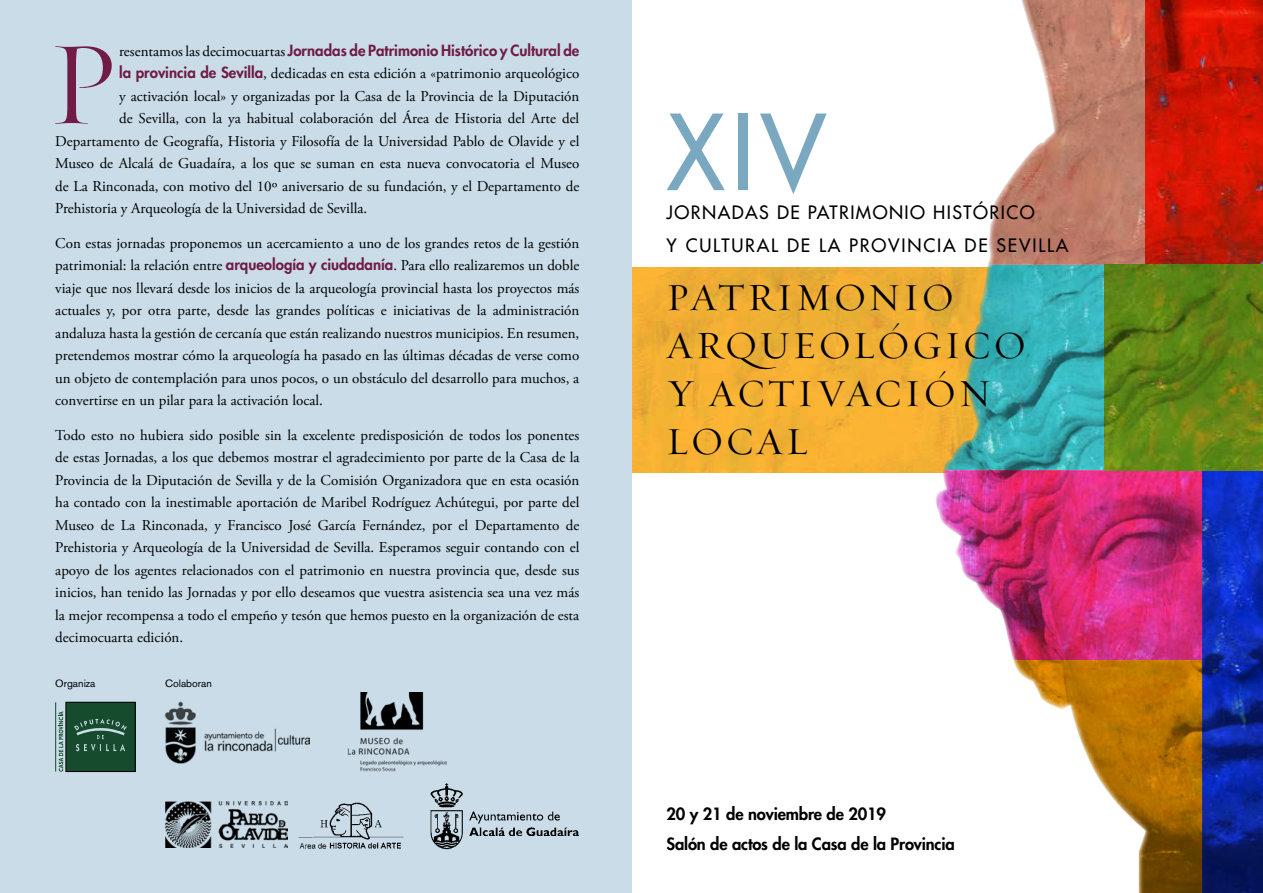
<style>
.page{position:relative;width:1263px;height:893px;background:#fff}
.page>*{position:absolute;margin:0;border:0;box-sizing:border-box;transform-origin:0 0}
.t1{font:121.5px "Requiem Fine HTF Small Caps";color:#701c45}
.t2{font:101.7px "Futura";color:#7aa8c0}
.t3{font:39px/48px "Requiem Display HTF Roman";letter-spacing:.07em;color:#000}
.t4{font:18px/33px "Futura";letter-spacing:.08em;color:#000}
.t5{font:800 16.5px/30px "Futura";letter-spacing:-.01em;color:#000}
.t6{font:15px/22.5px "Adobe Garamond Pro";color:#000;text-align:justify}
.t7{font:800 15px "Futura";color:#701c45}
.t8{font:10.5px "Akzidenz Grotesk BE";color:#000}
.s1{font-family:"Adobe Garamond Pro";font-weight:400;color:#000}
.s2{font-family:"Futura";font-weight:800;color:#701c45}
</style>
<div class="page">
<img style="left:631px;top:267px;width:303px;height:205px">
<img style="left:934px;top:0;width:329px;height:893px">
<div style="left:0;top:0;width:631px;height:893px;background:#c9dce7"></div>
<svg style="left:59px;top:711px;width:4px;height:61px"></svg>
<hr style="left:55px;top:702px;width:1px;height:69px;background:#1c5732">
<div style="left:66px;top:702px;width:69px;height:69px;background:#164b2d"></div>
<div style="left:66px;top:702px;width:69px;height:70px;border:1px solid #000"></div>
<svg style="left:74px;top:719px;width:53px;height:32px"></svg>
<img style="left:298px;top:802px;width:106px;height:47px">
<img style="left:165px;top:802px;width:123px;height:46px">
<img style="left:430px;top:783px;width:149px;height:67px">
<img style="left:164px;top:701px;width:145px;height:63px">
<img style="left:348px;top:693px;width:98px;height:79px">
<h1 class="t1" style="left:47px;top:13px;width:73px">P</h1>
<p class="t7" style="left:119px;top:40px;width:462px"><span class="s1">resentamos las decimocuartas</span> Jornadas de Patrimonio Histórico y Cultural de</p>
<p class="t6" style="left:119px;top:63px;width:462px"><span class="s2">la provincia de Sevilla</span>, dedicadas en esta edición a «patrimonio arqueológico</p>
<p class="t6" style="left:119px;top:85px;width:462px">y activación local» y organizadas por la Casa de la Provincia de la Diputación</p>
<p class="t6" style="left:119px;top:108px;width:462px">de Sevilla, con la ya habitual colaboración del Área de Historia del Arte del</p>
<p class="t6" style="left:55px;top:130px;width:526px">Departamento de Geografía, Historia y Filosofía de la Universidad Pablo de Olavide y el</p>
<p class="t6" style="left:55px;top:153px;width:526px">Museo de Alcalá de Guadaíra, a los que se suman en esta nueva convocatoria el Museo</p>
<p class="t6" style="left:55px;top:175px;width:526px">de La Rinconada, con motivo del 10º aniversario de su fundación, y el Departamento de</p>
<p class="t6" style="left:55px;top:198px;width:314px">Prehistoria y Arqueología de la Universidad de Sevilla.</p>
<p class="t6" style="left:55px;top:232px;width:526px">Con estas jornadas proponemos un acercamiento a uno de los grandes retos de la gestión patrimonial: la relación entre <span class="s2">arqueología y ciudadanía</span>. Para ello realizaremos un doble viaje que nos llevará desde los inicios de la arqueología provincial hasta los proyectos más actuales y, por otra parte, desde las grandes políticas e iniciativas de la administración andaluza hasta la gestión de cercanía que están realizando nuestros municipios. En resumen, pretendemos mostrar cómo la arqueología ha pasado en las últimas décadas de verse como un objeto de contemplación para unos pocos, o un obstáculo del desarrollo para muchos, a convertirse en un pilar para la activación local.</p>
<p class="t6" style="left:55px;top:424px;width:526px">Todo esto no hubiera sido posible sin la excelente predisposición de todos los ponentes de estas Jornadas, a los que debemos mostrar el agradecimiento por parte de la Casa de la Provincia de la Diputación de Sevilla y de la Comisión Organizadora que en esta ocasión ha contado con la inestimable aportación de Maribel Rodríguez Achútegui, por parte del Museo de La Rinconada, y Francisco José García Fernández, por el Departamento de Prehistoria y Arqueología de la Universidad de Sevilla. Esperamos seguir contando con el apoyo de los agentes relacionados con el patrimonio en nuestra provincia que, desde sus inicios, han tenido las Jornadas y por ello deseamos que vuestra asistencia sea una vez más la mejor recompensa a todo el empeño y tesón que hemos puesto en la organización de esta decimocuarta edición.</p>
<p class="t8" style="left:55px;top:677px;width:42px">Organiza</p>
<p class="t8" style="left:165px;top:677px;width:48px">Colaboran</p>
<h2 class="t2" style="left:666px;top:89px;width:161px">XIV</h2>
<p class="t4" style="left:666px;top:196px;width:403px">JORNADAS DE PATRIMONIO HISTÓRICO<br>Y CULTURAL DE LA PROVINCIA DE SEVILLA</p>
<h3 class="t3" style="left:666px;top:275px;width:361px">PATRIMONIO<br>ARQUEOLÓGICO<br>Y ACTIVACIÓN<br>LOCAL</h3>
<p class="t5" style="left:666px;top:799px;width:290px">20 y 21 de noviembre de 2019<br>Salón de actos de la Casa de la Provincia</p>
</div>
